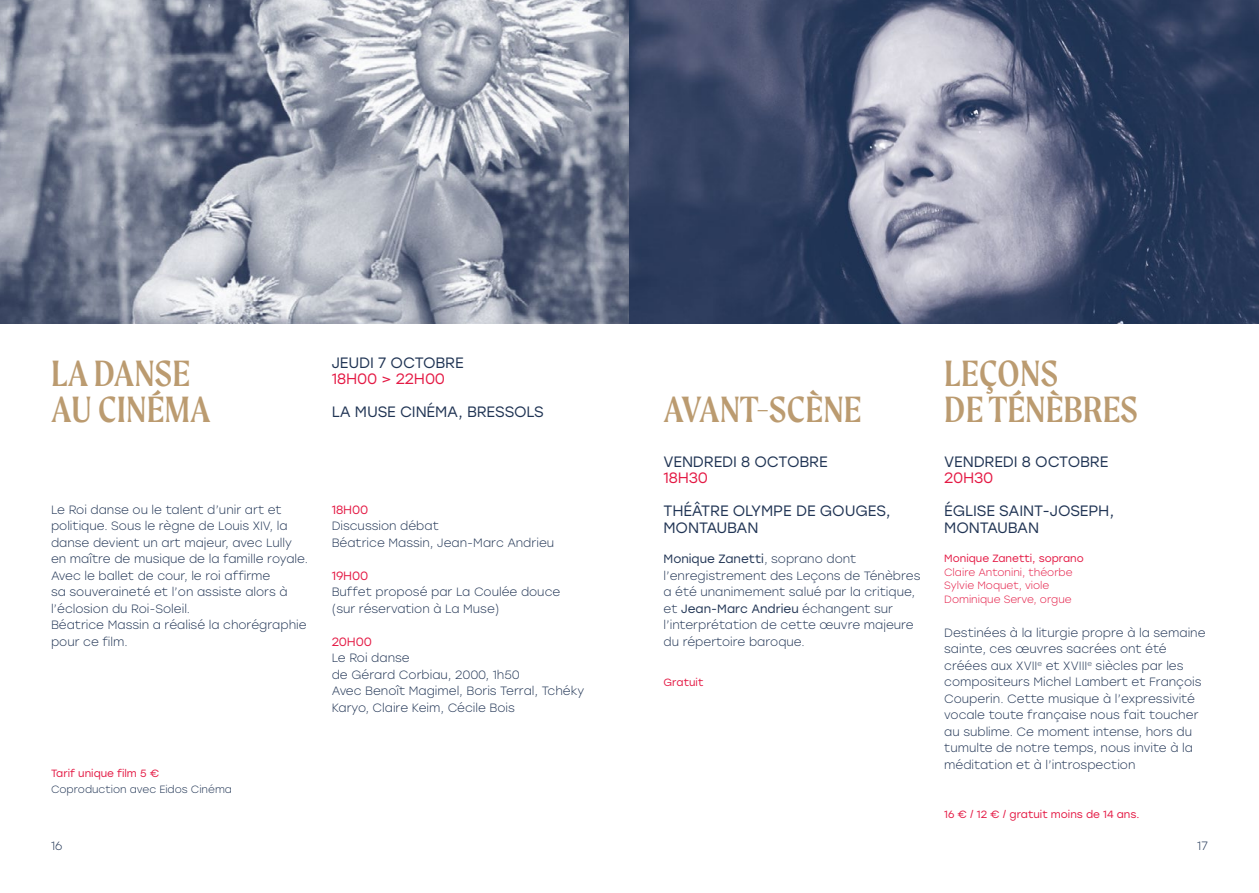
<style>
.page{position:relative;width:1259px;height:893px;background:#fff}
.page>*{position:absolute;margin:0;border:0;box-sizing:border-box;transform-origin:0 0}
.t1{font:39px/36px "Moret";color:#bb9b70}
.t2{font:15px/16.5px "Stolzl";letter-spacing:-.01em;color:#203454}
.t3{font:15px "Stolzl";letter-spacing:-.01em;color:#e41944}
.t4{font:300 12px/16.5px "Stolzl";color:#203454}
.t5{font:12px "Stolzl";letter-spacing:-.01em;color:#e41944}
.t6{font:10.5px "Stolzl";color:#e41944}
.t7{font:300 10.5px/13.5px "Stolzl";color:#e41944}
.t8{font:300 10.5px "Stolzl";color:#203454}
.s1{font-weight:400}
</style>
<div class="page">
<img style="left:0;top:0;width:1259px;height:323px">
<h1 class="t1" style="left:51px;top:354px;width:161px">LA DANSE<br>AU CINÉMA</h1>
<p class="t2" style="left:332px;top:353px;width:133px">JEUDI 7 OCTOBRE</p>
<p class="t3" style="left:332px;top:368px;width:115px">18H00 &gt; 22H00</p>
<p class="t2" style="left:332px;top:403px;width:214px">LA MUSE CINÉMA, BRESSOLS</p>
<p class="t4" style="left:51px;top:501px;width:258px">Le Roi danse ou le talent d’unir art et politique. Sous le règne de Louis XIV, la danse devient un art majeur, avec Lully en maître de musique de la famille royale.<br>Avec le ballet de cour, le roi affirme<br>sa souveraineté et l’on assiste alors à l’éclosion du Roi-Soleil.<br>Béatrice Massin a réalisé la chorégraphie pour ce film.</p>
<p class="t5" style="left:332px;top:501px;width:38px">18H00</p>
<p class="t4" style="left:332px;top:517px;width:224px">Discussion débat<br>Béatrice Massin, Jean-Marc Andrieu</p>
<p class="t5" style="left:332px;top:567px;width:38px">19H00</p>
<p class="t4" style="left:332px;top:583px;width:230px">Buffet proposé par La Coulée douce (sur réservation à La Muse)</p>
<p class="t5" style="left:332px;top:633px;width:42px">20H00</p>
<p class="t4" style="left:332px;top:649px;width:254px">Le Roi danse<br>de Gérard Corbiau, 2000, 1h50<br>Avec Benoît Magimel, Boris Terral, Tchéky<br>Karyo, Claire Keim, Cécile Bois</p>
<p class="t6" style="left:51px;top:766px;width:110px">Tarif unique film 5 €</p>
<p class="t8" style="left:51px;top:782px;width:183px">Coproduction avec Eidos Cinéma</p>
<h1 class="t1" style="left:663px;top:391px;width:200px">AVANT-SCÈNE</h1>
<p class="t2" style="left:663px;top:452px;width:166px">VENDREDI 8 OCTOBRE</p>
<p class="t3" style="left:663px;top:467px;width:46px">18H30</p>
<p class="t2" style="left:663px;top:502px;width:228px">THÉÂTRE OLYMPE DE GOUGES,<br>MONTAUBAN</p>
<p class="t4" style="left:663px;top:550px;width:258px"><span class="s1">Monique Zanetti</span>, soprano dont l’enregistrement des Leçons de Ténèbres a été unanimement salué par la critique, et <span class="s1">Jean-Marc Andrieu</span> échangent sur l’interprétation de cette œuvre majeure du répertoire baroque.</p>
<p class="t6" style="left:663px;top:675px;width:41px">Gratuit</p>
<h1 class="t1" style="left:944px;top:354px;width:195px">LEÇONS<br>DE TÉNÈBRES</h1>
<p class="t2" style="left:944px;top:453px;width:166px">VENDREDI 8 OCTOBRE</p>
<p class="t3" style="left:944px;top:468px;width:51px">20H30</p>
<p class="t2" style="left:944px;top:502px;width:171px">ÉGLISE SAINT-JOSEPH,<br>MONTAUBAN</p>
<p class="t6" style="left:944px;top:551px;width:141px">Monique Zanetti, soprano</p>
<p class="t7" style="left:944px;top:565px;width:130px">Claire Antonini, théorbe<br>Sylvie Moquet, viole<br>Dominique Serve, orgue</p>
<p class="t4" style="left:944px;top:624px;width:263px">Destinées à la liturgie propre à la semaine sainte, ces œuvres sacrées ont été créées aux XVII<sup>e</sup> et XVIII<sup>e</sup> siècles par les compositeurs Michel Lambert et François Couperin. Cette musique à l’expressivité vocale toute française nous fait toucher au sublime. Ce moment intense, hors du tumulte de notre temps, nous invite à la méditation et à l’introspection</p>
<p class="t6" style="left:944px;top:807px;width:197px">16 € / 12 € / gratuit moins de 14 ans.</p>
<p class="t4" style="left:51px;top:838px;width:13px">16</p>
<p class="t4" style="left:1197px;top:838px;width:12px">17</p>
</div>
